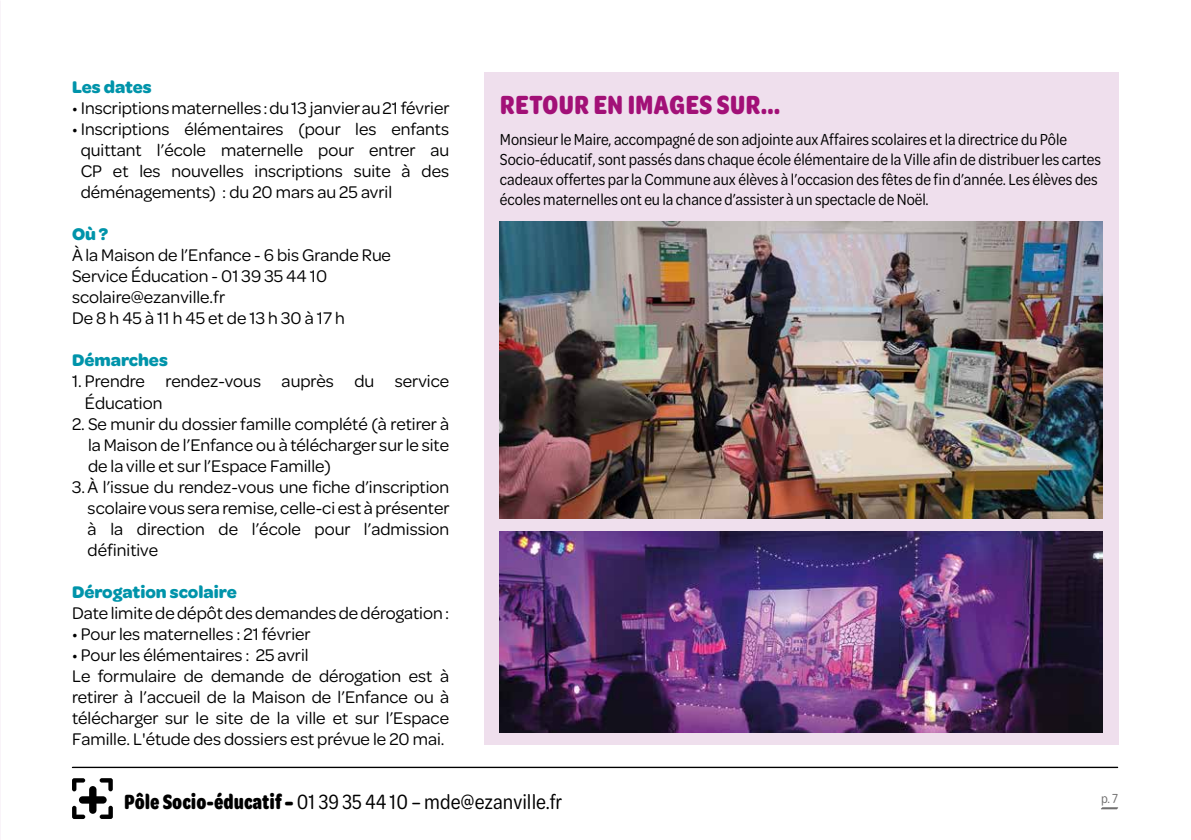
<style>
.page{position:relative;width:1191px;height:840px;background:#fff}
.page>*{position:absolute;margin:0;border:0;box-sizing:border-box;transform-origin:0 0}
.t1{font:700 28px "Omnes Cond";letter-spacing:.02em;color:#a21077}
.t2{font:22px "Omnes Narrow";color:#000}
.t3{font:18px/21px "Omnes";color:#000;text-align:justify}
.t4{font:700 18px "Omnes";color:#0094aa}
.t5{font:17px/20px "Omnes Cond";color:#000}
.t6{font:14px "Omnes Narrow";color:#706f6f}
.s1{font-weight:700}
</style>
<div class="page">
<svg style="left:1101px;top:807px;width:17px;height:2px"></svg>
<img style="left:0;top:0;width:1px;height:839px">
<svg style="left:72px;top:766px;width:1046px;height:1px"></svg>
<svg style="left:72px;top:778px;width:41px;height:40px"></svg>
<div style="left:484px;top:72px;width:635px;height:672px;background:#efdfed"></div>
<img style="left:500px;top:222px;width:602px;height:296px">
<img style="left:500px;top:531px;width:602px;height:201px">
<p class="t4" style="left:72px;top:74px;width:81px">Les dates</p>
<p class="t3" style="left:72px;top:97px;width:379px">• Inscriptions maternelles : du 13 janvier au 21février</p>
<p class="t3" style="left:81px;top:118px;width:370px;text-indent:-9px">• Inscriptions élémentaires (pour les enfants quittant l’école maternelle pour entrer au CP et les nouvelles inscriptions suite à des déménagements) : du 20 mars au 25 avril</p>
<p class="t4" style="left:72px;top:221px;width:38px">Où ?</p>
<p class="t3" style="left:72px;top:244px;width:320px;text-align:left">À la Maison de l’Enfance - 6 bis Grande Rue<br>Service Éducation - 01 39 35 44 10 scolaire@ezanville.fr<br>De 8 h 45 à 11 h 45 et de 13 h 30 à 17 h</p>
<p class="t4" style="left:72px;top:347px;width:97px">Démarches</p>
<p class="t3" style="left:85px;top:370px;width:366px;text-indent:-13px">1. Prendre rendez-vous auprès du service<br>Éducation</p>
<p class="t3" style="left:88px;top:412px;width:363px;text-indent:-16px">2. Se munir du dossier famille complété (à retirer à la Maison de l’Enfance ou à télécharger sur le site de la ville et sur l’Espace Famille)</p>
<p class="t3" style="left:88px;top:475px;width:363px;text-indent:-16px">3. À l’issue du rendez-vous une fiche d’inscription scolaire vous sera remise, celle-ci est à présenter à la direction de l’école pour l’admission définitive</p>
<p class="t4" style="left:72px;top:578px;width:166px">Dérogation scolaire</p>
<p class="t3" style="left:72px;top:601px;width:379px">Date limite de dépôt des demandes de dérogation :</p>
<p class="t3" style="left:72px;top:622px;width:240px">• Pour les maternelles : 21février</p>
<p class="t3" style="left:72px;top:643px;width:378px;text-align:left">• Pour les élémentaires : 25 avril<br>Le formulaire de demande de dérogation est à retirer à l’accueil de la Maison de l’Enfance ou à télécharger sur le site de la ville et sur l’Espace Famille. L'étude des dossiers est prévue le 20 mai.</p>
<h1 class="t1" style="left:500px;top:85px;width:282px">RETOUR EN IMAGES SUR…</h1>
<p class="t5" style="left:500px;top:129px;width:602px">Monsieur le Maire, accompagné de son adjointe aux Affaires scolaires et la directrice du Pôle Socio-éducatif, sont passés dans chaque école élémentaire de la Ville afin de distribuer les cartes cadeaux offertes par la Commune aux élèves à l’occasion des fêtes de fin d’année. Les élèves des écoles maternelles ont eu la chance d’assister à un spectacle de Noël.</p>
<p class="t2" style="left:124px;top:787px;width:439px"><span class="s1">Pôle Socio-éducatif –</span> 01 39 35 44 10 – mde@ezanville.fr</p>
<p class="t6" style="left:1101px;top:789px;width:19px">p. 7</p>
</div>
